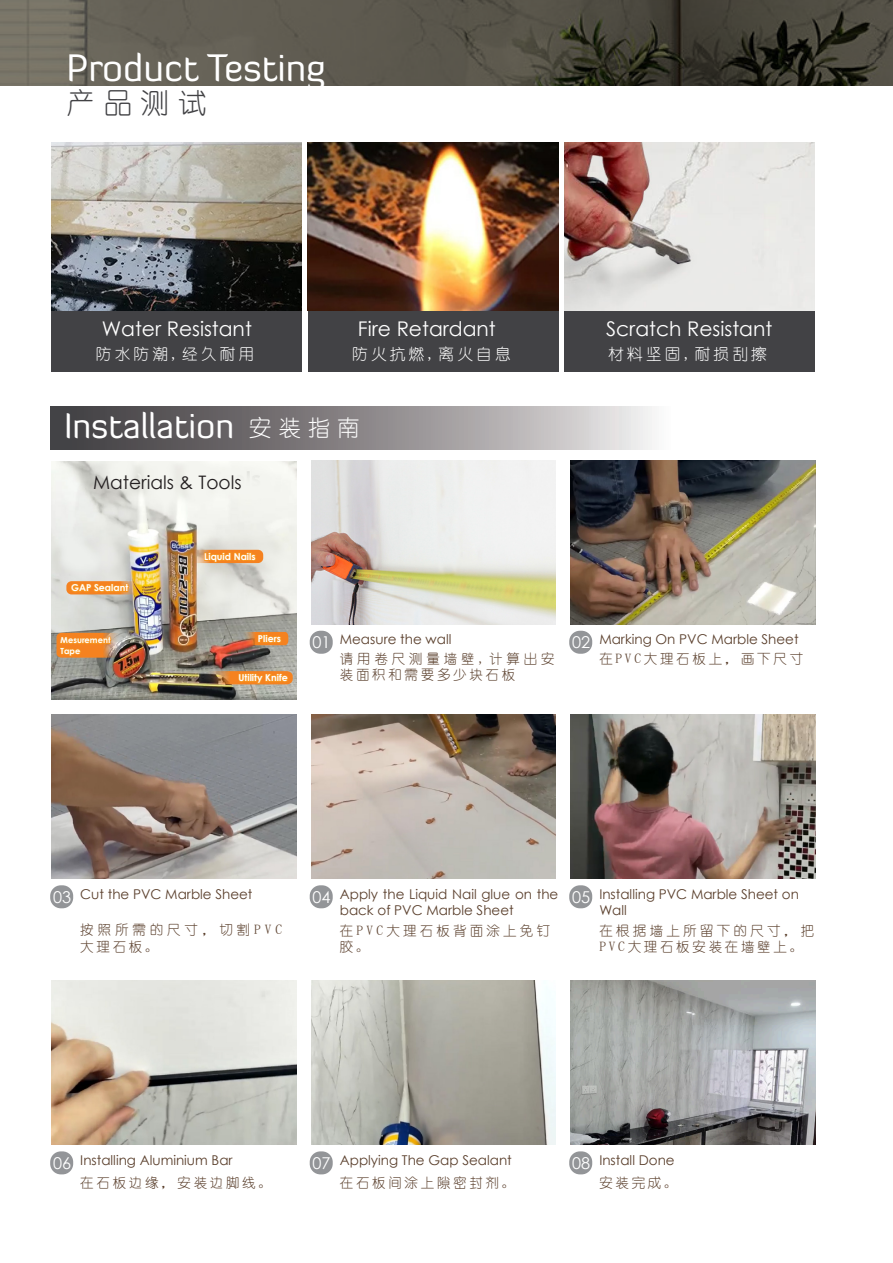
<style>
.page{position:relative;width:893px;height:1263px;background:#fff}
.page>*{position:absolute;margin:0;border:0;box-sizing:border-box;transform-origin:0 0}
.t1{font:38.1px "Diavlo";color:#fff}
.t2{font:35.1px "Diavlo";color:#fff}
.t3{font:28.65px "You Yuan";color:#424245}
.t4{font:20.25px "Century Gothic";color:#fff}
.t5{font:18.6px "Century Gothic";color:#231f20}
.t6{font:16.35px "Century Gothic";color:#fff}
.t7{font:15.75px "You Yuan";letter-spacing:.2em;color:#fff}
.t8{font:13.5px/16.2px "Century Gothic";color:#5a3f2c}
.t9{font:13.5px/16.2px "You Yuan";letter-spacing:.2em;color:#5a3f2c}
.t10{font:13.5px/16.2px "You Yuan";letter-spacing:.24em;color:#5a3f2c}
.t11{font:13.5px/16.2px "You Yuan";letter-spacing:.29em;color:#5a3f2c}
.t12{font:13.5px/16.2px "You Yuan";letter-spacing:.235em;color:#5a3f2c}
.t13{font:700 9.45px "Century Gothic";color:#fff}
.t14{font:700 8.25px/10.5px "Century Gothic";color:#fff}
.s1{font-family:"You Yuan";font-size:22.65px}
</style>
<div class="page">
<img style="left:0;top:0;width:893px;height:85px">
<div style="left:52px;top:310px;width:250px;height:62px;background:#424245"></div>
<div style="left:308px;top:310px;width:250px;height:62px;background:#424245"></div>
<div style="left:564px;top:310px;width:250px;height:62px;background:#424245"></div>
<svg style="left:50px;top:407px;width:602px;height:42px;background:#8d898b"></svg>
<div style="left:310px;top:631px;width:23px;height:23px;background:#939598;border-radius:11px"></div>
<img style="left:311px;top:460px;width:245px;height:164px">
<div style="left:569px;top:631px;width:23px;height:23px;background:#939598;border-radius:11px"></div>
<img style="left:571px;top:460px;width:244px;height:164px">
<div style="left:50px;top:885px;width:23px;height:23px;background:#939598;border-radius:11px"></div>
<img style="left:52px;top:715px;width:244px;height:164px">
<div style="left:310px;top:885px;width:23px;height:23px;background:#939598;border-radius:11px"></div>
<img style="left:311px;top:715px;width:245px;height:164px">
<div style="left:569px;top:885px;width:23px;height:23px;background:#939598;border-radius:11px"></div>
<img style="left:571px;top:715px;width:244px;height:164px">
<div style="left:50px;top:1151px;width:23px;height:23px;background:#939598;border-radius:11px"></div>
<img style="left:52px;top:981px;width:244px;height:164px">
<div style="left:310px;top:1151px;width:23px;height:23px;background:#939598;border-radius:11px"></div>
<img style="left:311px;top:981px;width:245px;height:164px">
<div style="left:569px;top:1151px;width:23px;height:23px;background:#939598;border-radius:11px"></div>
<img style="left:571px;top:981px;width:244px;height:164px">
<img style="left:52px;top:461px;width:245px;height:238px">
<svg style="left:57px;top:633px;width:65px;height:25px;background:#e38b38"></svg>
<svg style="left:66px;top:581px;width:76px;height:13px"></svg>
<svg style="left:187px;top:550px;width:76px;height:13px"></svg>
<svg style="left:241px;top:632px;width:47px;height:13px"></svg>
<svg style="left:203px;top:671px;width:90px;height:14px"></svg>
<img style="left:52px;top:142px;width:250px;height:168px">
<img style="left:308px;top:142px;width:250px;height:168px">
<img style="left:564px;top:142px;width:250px;height:168px">
<h1 class="t1" style="left:67px;top:44px;width:260px">Product Testing</h1>
<h3 class="t3" style="left:67px;top:87px;width:142px">产品测试</h3>
<h3 class="t4" style="left:102px;top:315px;width:152px">Water Resistant</h3>
<p class="t7" style="left:96px;top:346px;width:160px">防水防潮,经久耐用</p>
<h3 class="t4" style="left:358px;top:315px;width:139px">Fire Retardant</h3>
<p class="t7" style="left:352px;top:346px;width:160px">防火抗燃,离火自息</p>
<h2 class="t2" style="left:64px;top:404px;width:297px">Installation <span class="s1">安装指南</span></h2>
<h3 class="t5" style="left:93px;top:469px;width:150px">Materials &amp; Tools</h3>
<p class="t13" style="left:71px;top:581px;width:59px">GAP Sealant</p>
<p class="t13" style="left:204px;top:549px;width:53px">Liquid Nails</p>
<h3 class="t4" style="left:606px;top:315px;width:168px">Scratch Resistant</h3>
<p class="t7" style="left:608px;top:346px;width:160px">材料坚固,耐损刮擦</p>
<p class="t14" style="left:61px;top:635px;width:51px">Mesurement<br>Tape</p>
<p class="t13" style="left:258px;top:631px;width:25px">Pliers</p>
<p class="t13" style="left:239px;top:671px;width:51px">Utility Knife</p>
<p class="t6" style="left:313px;top:631px;width:20px">01</p>
<p class="t8" style="left:599px;top:631px;width:201px">Marking On PVC Marble Sheet</p>
<p class="t9" style="left:599px;top:651px;width:205px">在PVC大理石板上，画下尺寸</p>
<p class="t8" style="left:340px;top:631px;width:113px">Measure the wall</p>
<p class="t10" style="left:340px;top:651px;width:216px">请用卷尺测量墙壁,计算出安装面积和需要多少块石板</p>
<p class="t6" style="left:572px;top:631px;width:20px">02</p>
<p class="t6" style="left:53px;top:885px;width:20px">03</p>
<p class="t8" style="left:340px;top:885px;width:220px">Apply the Liquid Nail glue on the back of PVC Marble Sheet</p>
<p class="t12" style="left:340px;top:922px;width:212px">在PVC大理石板背面涂上免钉胶。</p>
<p class="t6" style="left:313px;top:885px;width:20px">04</p>
<p class="t8" style="left:599px;top:885px;width:201px">Installing PVC Marble Sheet on<br>Wall</p>
<p class="t9" style="left:599px;top:922px;width:216px">在根据墙上所留下的尺寸，把<br>PVC大理石板安装在墙壁上。</p>
<p class="t8" style="left:80px;top:885px;width:174px">Cut the PVC Marble Sheet</p>
<p class="t11" style="left:80px;top:922px;width:203px">按照所需的尺寸，切割PVC大理石板。</p>
<p class="t6" style="left:572px;top:885px;width:20px">05</p>
<p class="t6" style="left:53px;top:1151px;width:20px">06</p>
<p class="t8" style="left:340px;top:1151px;width:173px">Applying The Gap Sealant</p>
<p class="t9" style="left:340px;top:1174px;width:177px">在石板间涂上隙密封剂。</p>
<p class="t8" style="left:80px;top:1151px;width:154px">Installing Aluminium Bar</p>
<p class="t9" style="left:80px;top:1174px;width:193px">在石板边缘，安装边脚线。</p>
<p class="t6" style="left:313px;top:1151px;width:20px">07</p>
<p class="t8" style="left:599px;top:1151px;width:77px">Install Done</p>
<p class="t9" style="left:599px;top:1174px;width:80px">安装完成。</p>
<p class="t6" style="left:572px;top:1151px;width:20px">08</p>
</div>
